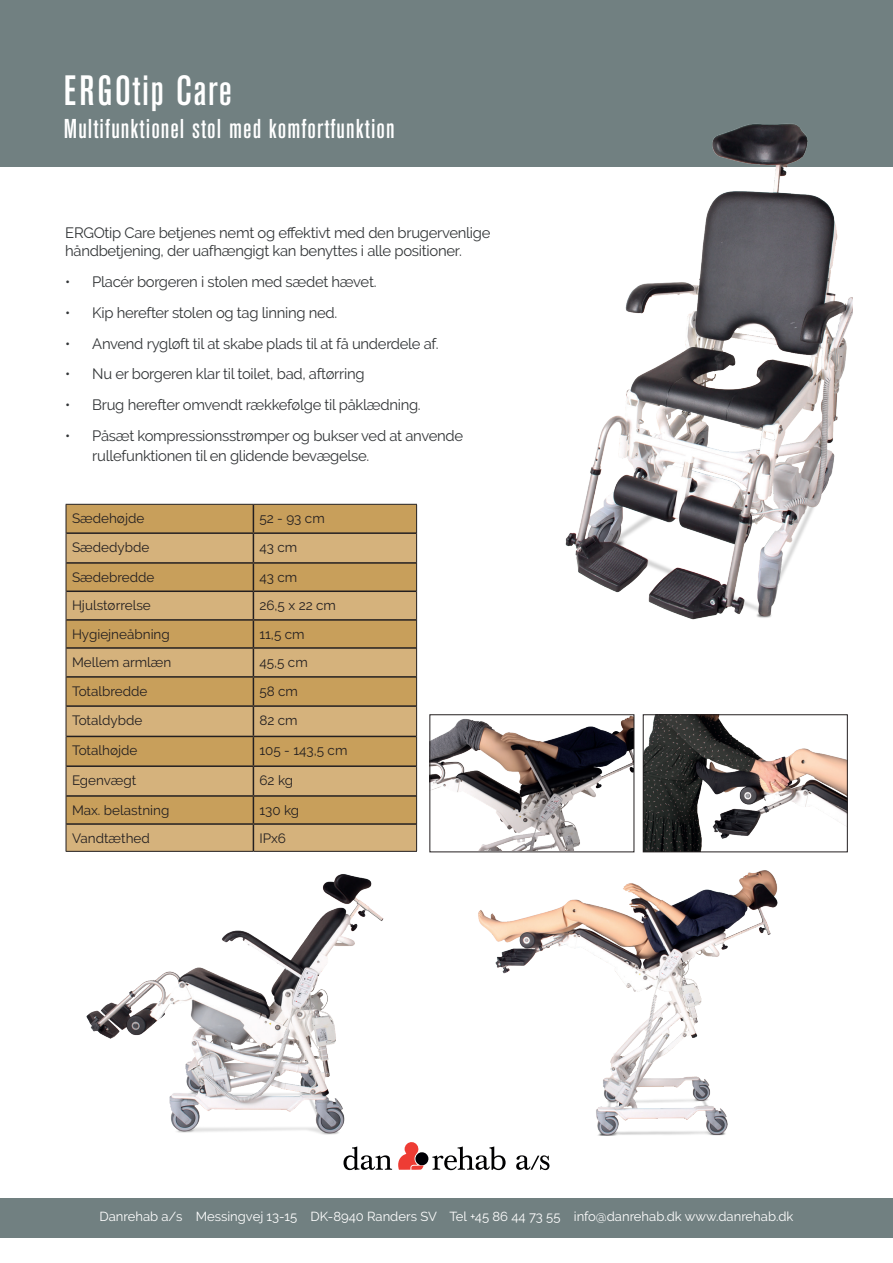
<style>
.page{position:relative;width:893px;height:1263px;background:#fff}
.page>*{position:absolute;margin:0;border:0;box-sizing:border-box;transform-origin:0 0}
.t1{font:500 condensed 42px "Akzidenz Grotesk BE";letter-spacing:.04em;color:#fff}
.t2{font:500 condensed 27px "Akzidenz Grotesk BE";letter-spacing:.04em;color:#fff}
.t3{font:15px/18px "Raleway";letter-spacing:-.02em;color:#333638}
.t4{font:13.5px "Raleway";color:#231f20}
.t5{font:13.05px "Raleway";color:#fff}
</style>
<div class="page">
<div style="left:0;top:0;width:893px;height:167px;background:#718081"></div>
<div style="left:0;top:1198px;width:893px;height:39px;background:#718081"></div>
<svg style="left:343px;top:1146px;width:49px;height:24px"></svg>
<svg style="left:398px;top:1142px;width:108px;height:28px"></svg>
<svg style="left:516px;top:1155px;width:33px;height:15px"></svg>
<img style="left:565px;top:123px;width:288px;height:497px">
<div style="left:67px;top:505px;width:349px;height:27px;background:#c89f5b"></div>
<svg style="left:67px;top:534px;width:349px;height:317px;background:#cea86c"></svg>
<hr style="left:66px;top:532px;width:187px;height:2px;background:#231f20">
<hr style="left:66px;top:562px;width:187px;height:2px;background:#231f20">
<hr style="left:253px;top:532px;width:163px;height:2px;background:#231f20">
<hr style="left:66px;top:590px;width:187px;height:2px;background:#231f20">
<hr style="left:253px;top:562px;width:163px;height:2px;background:#231f20">
<hr style="left:253px;top:590px;width:163px;height:2px;background:#231f20">
<hr style="left:66px;top:619px;width:187px;height:2px;background:#231f20">
<hr style="left:66px;top:647px;width:187px;height:2px;background:#231f20">
<hr style="left:253px;top:619px;width:163px;height:2px;background:#231f20">
<hr style="left:253px;top:647px;width:163px;height:2px;background:#231f20">
<hr style="left:66px;top:676px;width:187px;height:2px;background:#231f20">
<hr style="left:66px;top:705px;width:187px;height:2px;background:#231f20">
<hr style="left:253px;top:676px;width:163px;height:2px;background:#231f20">
<hr style="left:253px;top:705px;width:163px;height:2px;background:#231f20">
<hr style="left:66px;top:736px;width:187px;height:1px;background:#231f20">
<hr style="left:66px;top:765px;width:187px;height:2px;background:#231f20">
<hr style="left:253px;top:736px;width:163px;height:1px;background:#231f20">
<hr style="left:253px;top:765px;width:163px;height:2px;background:#231f20">
<hr style="left:66px;top:795px;width:187px;height:2px;background:#231f20">
<hr style="left:66px;top:823px;width:187px;height:2px;background:#231f20">
<hr style="left:253px;top:795px;width:163px;height:2px;background:#231f20">
<hr style="left:253px;top:823px;width:163px;height:2px;background:#231f20">
<svg style="left:253px;top:505px;width:1px;height:346px"></svg>
<hr style="left:66px;top:504px;width:187px;height:1px;background:#231f20">
<svg style="left:66px;top:505px;width:1px;height:28px"></svg>
<hr style="left:253px;top:504px;width:164px;height:1px;background:#231f20">
<svg style="left:416px;top:505px;width:1px;height:28px"></svg>
<hr style="left:66px;top:533px;width:1px;height:30px;background:#231f20">
<hr style="left:416px;top:533px;width:1px;height:30px;background:#231f20">
<svg style="left:66px;top:563px;width:1px;height:143px"></svg>
<svg style="left:416px;top:563px;width:1px;height:143px"></svg>
<hr style="left:66px;top:706px;width:1px;height:30px;background:#231f20">
<hr style="left:416px;top:706px;width:1px;height:30px;background:#231f20">
<hr style="left:66px;top:736px;width:1px;height:30px;background:#231f20">
<hr style="left:416px;top:736px;width:1px;height:30px;background:#231f20">
<hr style="left:66px;top:766px;width:1px;height:30px;background:#231f20">
<hr style="left:416px;top:766px;width:1px;height:30px;background:#231f20">
<svg style="left:66px;top:796px;width:1px;height:55px"></svg>
<svg style="left:416px;top:796px;width:1px;height:55px"></svg>
<hr style="left:66px;top:851px;width:187px;height:1px;background:#231f20">
<hr style="left:253px;top:851px;width:164px;height:1px;background:#231f20">
<img style="left:432px;top:716px;width:200px;height:134px">
<div style="left:430px;top:714px;width:204px;height:138px;border:1px solid #231f20"></div>
<img style="left:645px;top:716px;width:200px;height:134px">
<div style="left:643px;top:714px;width:204px;height:138px;border:1px solid #231f20"></div>
<img style="left:478px;top:870px;width:300px;height:265px">
<img style="left:86px;top:874px;width:298px;height:261px">
<h1 class="t1" style="left:64px;top:68px;width:170px">ERGOtip Care</h1>
<h2 class="t2" style="left:64px;top:114px;width:332px">Multifunktionel stol med komfortfunktion</h2>
<p class="t3" style="left:65px;top:224px;width:427px">ERGOtip Care betjenes nemt og effektivt med den brugervenlige håndbetjening, der uafhængigt kan benyttes i alle positioner.</p>
<p class="t3" style="left:65px;top:273px;width:313px">• Placér borgeren i stolen med sædet hævet.</p>
<p class="t3" style="left:65px;top:304px;width:274px">• Kip herefter stolen og tag linning ned.</p>
<p class="t3" style="left:65px;top:334px;width:375px">• Anvend rygløft til at skabe plads til at få underdele af.</p>
<p class="t3" style="left:65px;top:365px;width:301px">• Nu er borgeren klar til toilet, bad, aftørring</p>
<p class="t3" style="left:65px;top:396px;width:357px">• Brug herefter omvendt rækkefølge til påklædning.</p>
<p class="t3" style="left:92px;top:426px;width:372px;line-height:19.8px;text-indent:-27px">• Påsæt kompressionsstrømper og bukser ved at anvende rullefunktionen til en glidende bevægelse.</p>
<p class="t4" style="left:72px;top:510px;width:74px">Sædehøjde</p>
<p class="t4" style="left:259px;top:510px;width:67px">52 - 93 cm</p>
<p class="t4" style="left:72px;top:539px;width:79px">Sædedybde</p>
<p class="t4" style="left:259px;top:539px;width:39px">43 cm</p>
<p class="t4" style="left:72px;top:569px;width:84px">Sædebredde</p>
<p class="t4" style="left:259px;top:569px;width:39px">43 cm</p>
<p class="t4" style="left:72px;top:597px;width:80px">Hjulstørrelse</p>
<p class="t4" style="left:259px;top:597px;width:78px">26,5 x 22 cm</p>
<p class="t4" style="left:72px;top:626px;width:99px">Hygiejneåbning</p>
<p class="t4" style="left:259px;top:626px;width:47px">11,5 cm</p>
<p class="t4" style="left:72px;top:654px;width:101px">Mellem armlæn</p>
<p class="t4" style="left:259px;top:654px;width:50px">45,5 cm</p>
<p class="t4" style="left:72px;top:683px;width:77px">Totalbredde</p>
<p class="t4" style="left:259px;top:683px;width:40px">58 cm</p>
<p class="t4" style="left:72px;top:712px;width:72px">Totaldybde</p>
<p class="t4" style="left:259px;top:712px;width:40px">82 cm</p>
<p class="t4" style="left:72px;top:742px;width:67px">Totalhøjde</p>
<p class="t4" style="left:259px;top:742px;width:89px">105 - 143,5 cm</p>
<p class="t4" style="left:72px;top:772px;width:66px">Egenvægt</p>
<p class="t4" style="left:259px;top:772px;width:35px">62 kg</p>
<p class="t4" style="left:72px;top:802px;width:99px">Max. belastning</p>
<p class="t4" style="left:259px;top:802px;width:41px">130 kg</p>
<p class="t4" style="left:72px;top:830px;width:79px">Vandtæthed</p>
<p class="t4" style="left:259px;top:830px;width:28px">IPx6</p>
<p class="t5" style="left:99px;top:1208px;width:696px">Danrehab a/s Messingvej 13-15 DK-8940 Randers SV Tel +45 86 44 73 55 info@danrehab.dk www.danrehab.dk</p>
</div>
